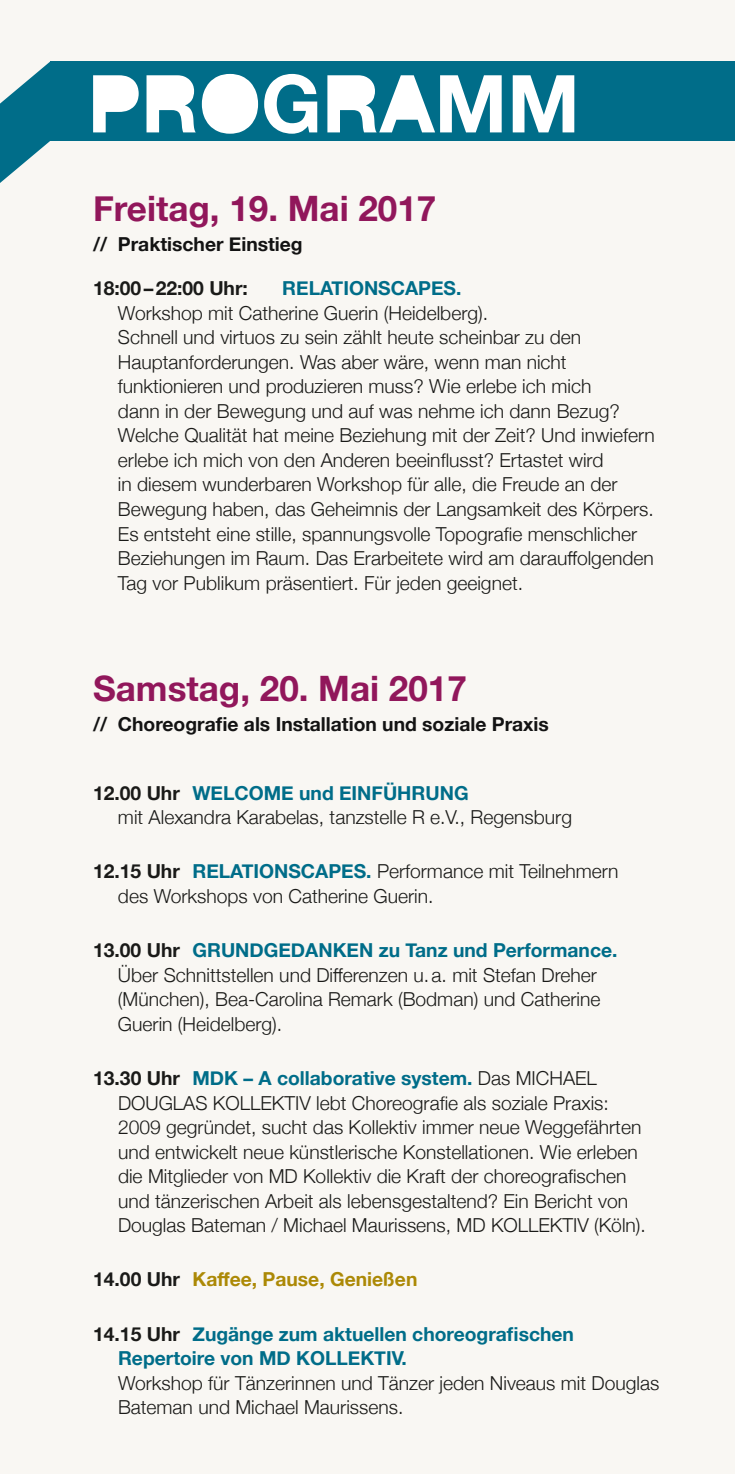
<style>
.page{position:relative;width:735px;height:1474px;background:#fff}
.page>*{position:absolute;margin:0;border:0;box-sizing:border-box;transform-origin:0 0}
.t1{font:700 35px "Helvetica Neue";color:#91175b}
.t2{font:300 19.25px/24.5px "Helvetica Neue";color:#1a1a18}
.t3{font:700 19.25px/24.5px "Helvetica Neue";color:#006d89}
.t4{font:700 19.25px "Helvetica Neue";color:#131313}
.t5{font:700 19.25px "Helvetica Neue";color:#ac8906}
.t6{font:700 19.25px "Helvetica Neue";color:#1a1a18}
.s1{font-weight:700}
.s2{font-weight:700;color:#006d89}
.s3{color:#1a1a18}
</style>
<div class="page">
<div style="left:0;top:0;width:734px;height:1473px;background:#f9f7f3"></div>
<div style="left:51px;top:61px;width:683px;height:79px;background:#006d89"></div>
<svg style="left:0;top:61px;width:51px;height:122px"></svg>
<svg style="left:93px;top:74px;width:481px;height:60px"></svg>
<h1 class="t1" style="left:93px;top:181px;width:344px">Freitag, 19. Mai 2017</h1>
<p class="t4" style="left:93px;top:229px;width:211px">// Praktischer Einstieg</p>
<p class="t6" style="left:93px;top:273px;width:156px">18:00–22:00 Uhr:</p>
<p class="t3" style="left:282px;top:277px;width:180px">RELATIONSCAPES.</p>
<p class="t2" style="left:118px;top:299px;width:538px">Workshop mit Catherine Guerin (Heidelberg).<br>Schnell und virtuos zu sein zählt heute scheinbar zu den Hauptanforderungen. Was aber wäre, wenn man nicht funktionieren und produzieren muss? Wie erlebe ich mich<br>dann in der Bewegung und auf was nehme ich dann Bezug?<br>Welche Qualität hat meine Beziehung mit der Zeit? Und inwiefern erlebe ich mich von den Anderen beeinflusst? Ertastet wird<br>in diesem wunderbaren Workshop für alle, die Freude an der Bewegung haben, das Geheimnis der Langsamkeit des Körpers.<br>Es entsteht eine stille, spannungsvolle Topografie menschlicher Beziehungen im Raum. Das Erarbeitete wird am darauffolgenden Tag vor Publikum präsentiert. Für jeden geeignet.</p>
<h1 class="t1" style="left:93px;top:661px;width:375px">Samstag, 20. Mai 2017</h1>
<p class="t4" style="left:93px;top:708px;width:457px">// Choreografie als Installation und soziale Praxis</p>
<p class="t2" style="left:118px;top:779px;width:455px;text-indent:-25px"><span class="s1">12.00 Uhr</span> <span class="s2">WELCOME und EINFÜHRUNG<br></span>mit Alexandra Karabelas, tanzstelle R e.V., Regensburg</p>
<p class="t2" style="left:118px;top:857px;width:502px;text-indent:-25px"><span class="s1">12.15 Uhr</span> <span class="s2">RELATIONSCAPES.</span> Performance mit Teilnehmern des Workshops von Catherine Guerin.</p>
<p class="t2" style="left:118px;top:936px;width:501px;text-indent:-25px"><span class="s1">13.00 Uhr</span> <span class="s2">GRUNDGEDANKEN zu Tanz und Performance.<br></span>Über Schnittstellen und Differenzen u.a. mit Stefan Dreher (München), Bea-Carolina Remark (Bodman) und Catherine Guerin (Heidelberg).</p>
<p class="t2" style="left:118px;top:1064px;width:529px;text-indent:-25px"><span class="s1">13.30 Uhr</span> <span class="s2">MDK – A collaborative system.</span> Das MICHAEL DOUGLAS KOLLEKTIV lebt Choreografie als soziale Praxis:<br>2009 gegründet, sucht das Kollektiv immer neue Weggefährten und entwickelt neue künstlerische Konstellationen. Wie erleben die Mitglieder von MD Kollektiv die Kraft der choreografischen und tänzerischen Arbeit als lebensgestaltend? Ein Bericht von Douglas Bateman / Michael Maurissens, MD KOLLEKTIV (Köln).</p>
<p class="t5" style="left:93px;top:1264px;width:325px"><span class="s3">14.00 Uhr</span> Kaffee, Pause, Genießen</p>
<p class="t3" style="left:118px;top:1321px;width:457px;text-indent:-25px"><span class="s3">14.15 Uhr</span> Zugänge zum aktuellen choreografischen<br>Repertoire von MD KOLLEKTIV.</p>
<p class="t2" style="left:118px;top:1369px;width:542px">Workshop für Tänzerinnen und Tänzer jeden Niveaus mit Douglas<br>Bateman und Michael Maurissens.</p>
</div>
